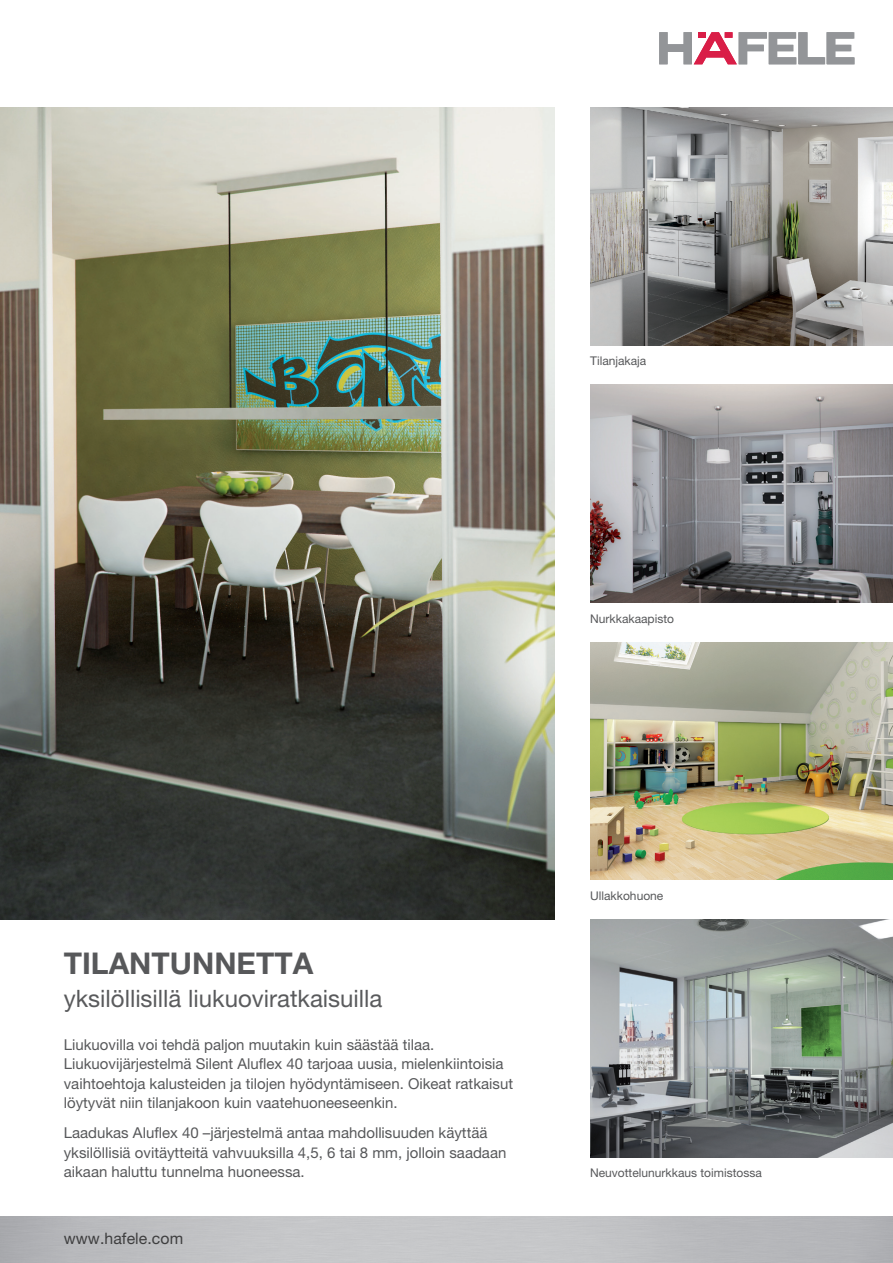
<style>
.page{position:relative;width:893px;height:1263px;background:#fff}
.page>*{position:absolute;margin:0;border:0;box-sizing:border-box;transform-origin:0 0}
.t1{font:700 30px "Helvetica Neue LT Pro";color:#57585a}
.t2{font:24px "Helvetica Neue LT Pro";color:#57585a}
.t3{font:15.9px "Helvetica Neue LT Pro";letter-spacing:.005em;color:#3e3e3f}
.t4{font:15px/19.5px "Helvetica Neue LT Pro";color:#57585a}
.t5{font:12px "Helvetica Neue LT Pro";color:#57585a}
</style>
<div class="page">
<img style="left:0;top:108px;width:555px;height:811px">
<img style="left:590px;top:108px;width:303px;height:237px">
<img style="left:590px;top:385px;width:303px;height:218px">
<img style="left:590px;top:642px;width:303px;height:238px">
<img style="left:590px;top:919px;width:303px;height:238px">
<div style="left:0;top:875px;width:447px;height:208px;background:#fff;opacity:.8"></div>
<div style="left:0;top:964px;width:575px;height:289px;background:#fff"></div>
<div style="left:534px;top:1094px;width:284px;height:159px;background:#fff;opacity:.8"></div>
<div style="left:534px;top:819px;width:184px;height:154px;background:#fff;opacity:.8"></div>
<div style="left:535px;top:540px;width:194px;height:158px;background:#fff;opacity:.8"></div>
<div style="left:536px;top:285px;width:168px;height:153px;background:#fff;opacity:.8"></div>
<svg style="left:659px;top:32px;width:196px;height:32px"></svg>
<p class="t5" style="left:590px;top:354px;width:58px">Tilanjakaja</p>
<p class="t5" style="left:590px;top:611px;width:85px">Nurkkakaapisto</p>
<h1 class="t1" style="left:64px;top:945px;width:251px">TILANTUNNETTA</h1>
<h2 class="t2" style="left:64px;top:984px;width:320px">yksilöllisillä liukuoviratkaisuilla</h2>
<p class="t4" style="left:64px;top:1034px;width:451px">Liukuovilla voi tehdä paljon muutakin kuin säästää tilaa.<br>Liukuovijärjestelmä Silent Aluflex 40 tarjoaa uusia, mielenkiintoisia vaihtoehtoja kalusteiden ja tilojen hyödyntämiseen. Oikeat ratkaisut löytyvät niin tilanjakoon kuin vaatehuoneeseenkin.</p>
<p class="t4" style="left:64px;top:1123px;width:444px">Laadukas Aluflex 40 –järjestelmä antaa mahdollisuuden käyttää yksilöllisiä ovitäytteitä vahvuuksilla 4,5, 6 tai 8 mm, jolloin saadaan aikaan haluttu tunnelma huoneessa.</p>
<p class="t3" style="left:64px;top:1229px;width:121px">www.hafele.com</p>
<p class="t5" style="left:590px;top:888px;width:75px">Ullakkohuone</p>
<p class="t5" style="left:590px;top:1165px;width:173px">Neuvottelunurkkaus toimistossa</p>
</div>
